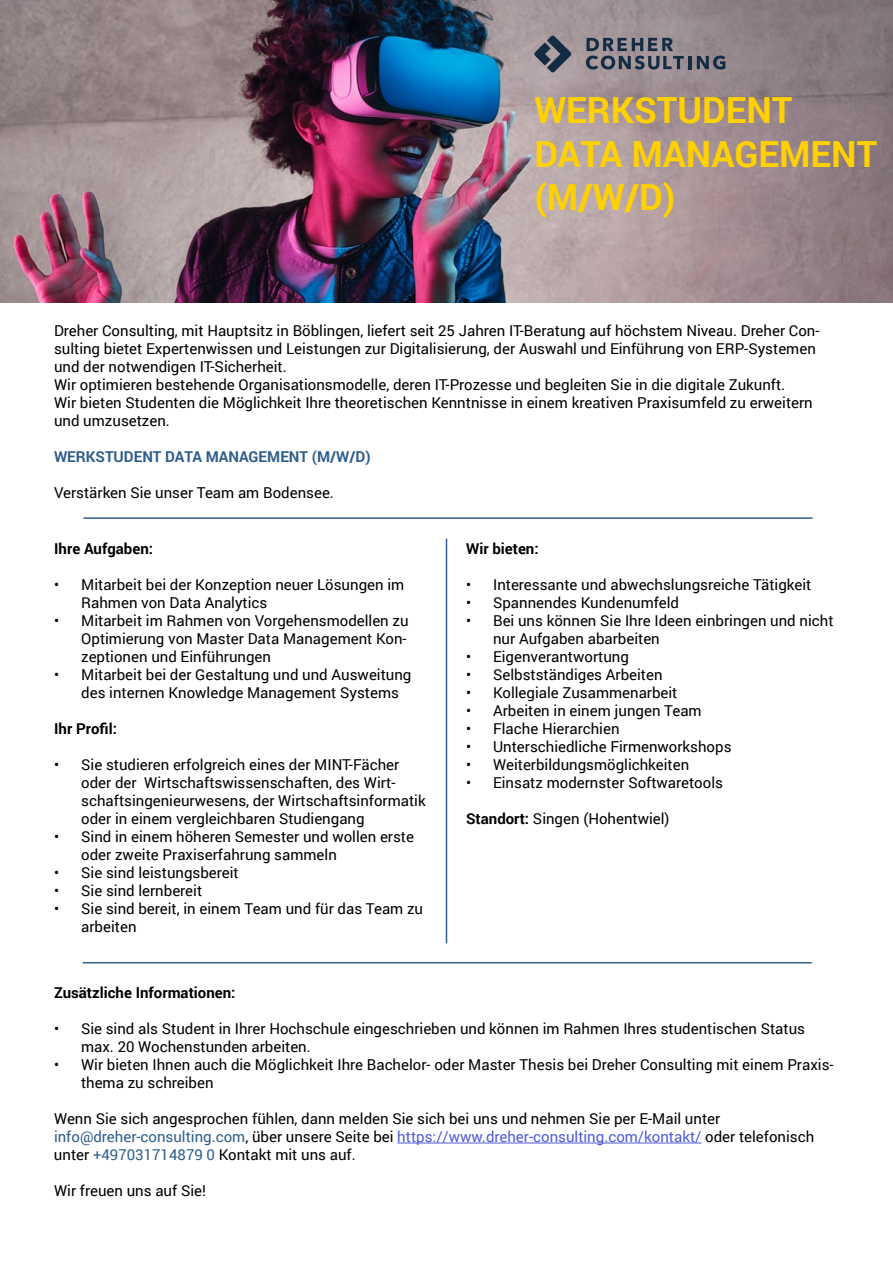
<style>
.page{position:relative;width:893px;height:1263px;background:#fff}
.page>*{position:absolute;margin:0;border:0;box-sizing:border-box;transform-origin:0 0}
.t1{font:700 36px/43.2px "Roboto";color:#ffd100}
.t2{font:15px/18px "Roboto";color:#000}
.t3{font:700 15px "Roboto";color:#000}
.t4{font:700 15px "Roboto";color:#2f5e8b}
.s1{font-weight:700}
.s2{color:#2f5e8b}
.s3{color:#4f5cd6}
</style>
<div class="page">
<img style="left:0;top:0;width:893px;height:303px">
<svg style="left:586px;top:38px;width:105px;height:32px;background:#6e6e79"></svg>
<svg style="left:697px;top:56px;width:28px;height:13px"></svg>
<svg style="left:534px;top:36px;width:37px;height:36px"></svg>
<hr style="left:397px;top:1142px;width:304px;height:1px;background:#4f5cd6">
<hr style="left:83px;top:517px;width:729px;height:2px;background:#2f5e8b">
<hr style="left:83px;top:962px;width:729px;height:1px;background:#2f5e8b">
<hr style="left:446px;top:538px;width:1px;height:405px;background:#2f5e8b">
<h1 class="t1" style="left:534px;top:88px;width:344px">WERKSTUDENT<br>DATA MANAGEMENT (M/W/D)</h1>
<p class="t2" style="left:54px;top:321px;width:767px">Dreher Consulting, mit Hauptsitz in Böblingen, liefert seit 25 Jahren IT-Beratung auf höchstem Niveau. Dreher Con&shy;sulting bietet Expertenwissen und Leistungen zur Digitalisierung, der Auswahl und Einführung von ERP-Systemen und der notwendigen IT-Sicherheit.<br>Wir optimieren bestehende Organisationsmodelle, deren IT-Prozesse und begleiten Sie in die digitale Zukunft.<br>Wir bieten Studenten die Möglichkeit Ihre theoretischen Kenntnisse in einem kreativen Praxisumfeld zu erweitern und umzusetzen.</p>
<p class="t4" style="left:54px;top:446px;width:318px">WERKSTUDENT DATA MANAGEMENT (M/W/D)</p>
<p class="t2" style="left:54px;top:483px;width:281px">Verstärken Sie unser Team am Bodensee.</p>
<p class="t3" style="left:54px;top:538px;width:100px">Ihre Aufgaben:</p>
<p class="t2" style="left:81px;top:575px;width:324px;text-indent:-27px">• Mitarbeit bei der Konzeption neuer Lösungen im<br>Rahmen von Data Analytics</p>
<p class="t2" style="left:81px;top:611px;width:329px;text-indent:-27px">• Mitarbeit im Rahmen von Vorgehensmodellen zu<br>Optimierung von Master Data Management Kon&shy;zeptionen und Einführungen</p>
<p class="t2" style="left:81px;top:665px;width:332px;text-indent:-27px">• Mitarbeit bei der Gestaltung und und Ausweitung des internen Knowledge Management Systems</p>
<p class="t3" style="left:54px;top:718px;width:64px">Ihr Profil:</p>
<p class="t2" style="left:81px;top:755px;width:346px;text-indent:-27px">• Sie studieren erfolgreich eines der MINT-Fächer oder der Wirtschaftswissenschaften, des Wirt&shy;schaftsingenieurwesens, der Wirtschaftsinformatik oder in einem vergleichbaren Studiengang</p>
<p class="t2" style="left:81px;top:827px;width:334px;text-indent:-27px">• Sind in einem höheren Semester und wollen erste oder zweite Praxiserfahrung sammeln</p>
<p class="t2" style="left:54px;top:863px;width:186px">• Sie sind leistungsbereit</p>
<p class="t2" style="left:54px;top:881px;width:149px">• Sie sind lernbereit</p>
<p class="t2" style="left:81px;top:899px;width:343px;text-indent:-27px">• Sie sind bereit, in einem Team und für das Team zu arbeiten</p>
<p class="t3" style="left:466px;top:538px;width:74px">Wir bieten:</p>
<p class="t2" style="left:466px;top:575px;width:347px">• Interessante und abwechslungsreiche Tätigkeit</p>
<p class="t2" style="left:466px;top:593px;width:215px">• Spannendes Kundenumfeld</p>
<p class="t2" style="left:493px;top:611px;width:342px;text-indent:-27px">• Bei uns können Sie Ihre Ideen einbringen und nicht nur Aufgaben abarbeiten</p>
<p class="t2" style="left:466px;top:647px;width:164px">• Eigenverantwortung</p>
<p class="t2" style="left:466px;top:665px;width:198px">• Selbstständiges Arbeiten</p>
<p class="t2" style="left:466px;top:683px;width:213px">• Kollegiale Zusammenarbeit</p>
<p class="t2" style="left:466px;top:701px;width:237px">• Arbeiten in einem jungen Team</p>
<p class="t2" style="left:466px;top:719px;width:155px">• Flache Hierarchien</p>
<p class="t2" style="left:466px;top:737px;width:267px">• Unterschiedliche Firmenworkshops</p>
<p class="t2" style="left:466px;top:755px;width:225px">• Weiterbildungsmöglichkeiten</p>
<p class="t2" style="left:466px;top:773px;width:258px">• Einsatz modernster Softwaretools</p>
<p class="t2" style="left:466px;top:809px;width:205px"><span class="s1">Standort:</span> Singen (Hohentwiel)</p>
<p class="t3" style="left:54px;top:982px;width:183px">Zusätzliche Informationen:</p>
<p class="t2" style="left:81px;top:1019px;width:725px;text-indent:-27px">• Sie sind als Student in Ihrer Hochschule eingeschrieben und können im Rahmen Ihres studentischen Status max. 20 Wochenstunden arbeiten.</p>
<p class="t2" style="left:81px;top:1055px;width:754px;text-indent:-27px">• Wir bieten Ihnen auch die Möglichkeit Ihre Bachelor- oder Master Thesis bei Dreher Consulting mit einem Praxis&shy;thema zu schreiben</p>
<p class="t2" style="left:54px;top:1109px;width:762px">Wenn Sie sich angesprochen fühlen, dann melden Sie sich bei uns und nehmen Sie per E-Mail unter <span class="s2">info@dreher-consulting.com</span>, über unsere Seite bei <span class="s3">https://www.dreher-consulting.com/kontakt/</span> oder telefonisch unter <span class="s2">+497031714879 0</span> Kontakt mit uns auf.</p>
<p class="t2" style="left:54px;top:1181px;width:154px">Wir freuen uns auf Sie!</p>
</div>
